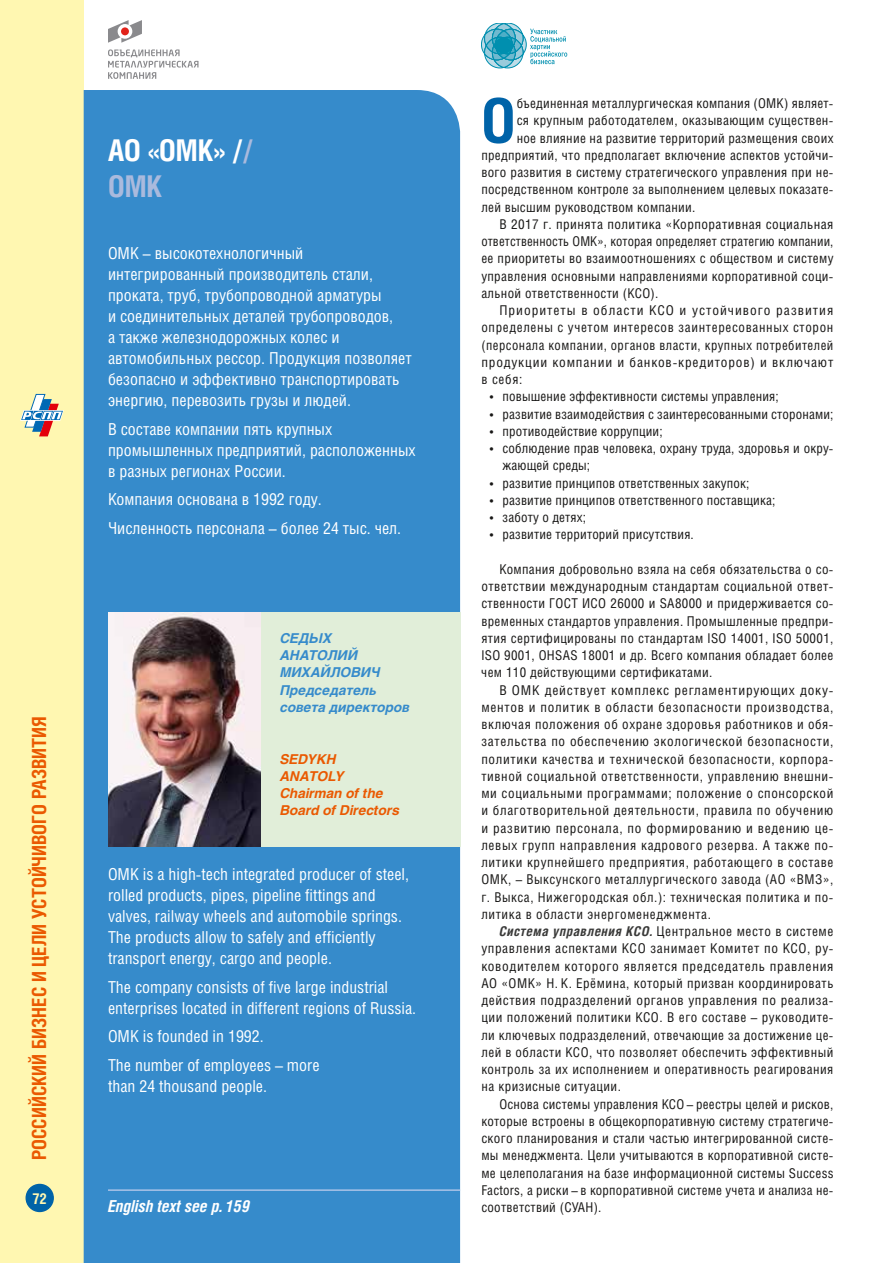
<style>
.page{position:relative;width:893px;height:1263px;background:#fff}
.page>*{position:absolute;margin:0;border:0;box-sizing:border-box;transform-origin:0 0}
.t1{font:700 61.35px "Helios Cond C";color:#0063a8}
.t2{font:700 30px/36px "Helios Cond C";color:#fff}
.t3{font:700 19.5px "Helios Cond C";color:#ea5901}
.t4{font:16.5px/21px "Helios Cond C";color:#fff}
.t5{font:italic 700 16.5px "Helios Cond C";color:#fff}
.t6{font:700 15px "Helios Cond C";color:#fff7b1}
.t7{font:13.5px/17.2px "Helios Cond C";letter-spacing:.02em;color:#181716;text-align:justify}
.t8{font:13.5px "Helios Cond C";letter-spacing:.04em;color:#181716}
.t9{font:italic 700 13.5px/17.2px "Helios C";color:#368bcb}
.t10{font:13.5px "Helios Cond C";letter-spacing:.05em;color:#181716}
.t11{font:13.5px "Helios Cond C";letter-spacing:.06em;color:#181716}
.t12{font:italic 700 13.5px/17.2px "Helios C";color:#ea5901}
.t13{font:13.5px "Helios Cond C";letter-spacing:.07em;color:#181716}
.s1{color:#aabadd}
.s2{font-weight:700;font-style:italic;color:#3a3a39}
</style>
<div class="page">
<div style="left:0;top:0;width:84px;height:1263px;background:#fff7b1"></div>
<svg style="left:20px;top:394px;width:44px;height:42px"></svg>
<div style="left:26px;top:1184px;width:27px;height:27px;background:#0063a8;border-radius:50%"></div>
<div style="left:26px;top:1184px;width:28px;height:28px;border:1px solid #0063a8;border-radius:50%"></div>
<svg style="left:481px;top:23px;width:86px;height:45px"></svg>
<div style="left:84px;top:90px;width:376px;height:1173px;background:#368bcb"></div>
<div style="left:108px;top:612px;width:352px;height:234px;background:#e1eed9"></div>
<img style="left:108px;top:612px;width:152px;height:234px">
<svg style="left:108px;top:20px;width:34px;height:23px"></svg>
<div style="left:121px;top:27px;width:8px;height:8px;background:#e2231b;border-radius:50%"></div>
<svg style="left:108px;top:49px;width:91px;height:30px"></svg>
<hr style="left:108px;top:1189px;width:352px;height:2px;background:#aac3e7">
<h3 class="t3" style="left:27px;top:1160px;width:446px;rotate:-90deg">РОССИЙСКИЙ БИЗНЕС И ЦЕЛИ УСТОЙЧИВОГО РАЗВИТИЯ</h3>
<p class="t6" style="left:32px;top:1189px;width:16px">72</p>
<h2 class="t2" style="left:108px;top:131px;width:147px">АО «ОМК» /<span class="s1">/<br>OMK</span></h2>
<p class="t4" style="left:108px;top:242px;width:305px">ОМК – высокотехнологичный интегрированный производитель стали, проката, труб, трубопроводной арматуры<br>и соединительных деталей трубопроводов,<br>а также железнодорожных колес и автомобильных рессор. Продукция позволяет безопасно и эффективно транспортировать энергию, перевозить грузы и людей.</p>
<p class="t4" style="left:108px;top:418px;width:309px">В составе компании пять крупных промышленных предприятий, расположенных в разных регионах России.</p>
<p class="t4" style="left:108px;top:485px;width:295px;line-height:28.5px">Компания основана в 1992 году.<br>Численность персонала – более 24 тыс. чел.</p>
<p class="t9" style="left:280px;top:629px;width:131px">СЕДЫХ<br>АНАТОЛИЙ<br>МИХАЙЛОВИЧ<br>Председатель совета директоров</p>
<p class="t12" style="left:280px;top:750px;width:121px">SEDYKH<br>ANATOLY<br>Chairman of the<br>Board of Directors</p>
<p class="t4" style="left:108px;top:863px;width:303px">OMK is a high-tech integrated producer of steel, rolled products, pipes, pipeline fittings and valves, railway wheels and automobile springs.<br>The products allow to safely and efficiently transport energy, cargo and people.</p>
<p class="t4" style="left:108px;top:976px;width:310px">The company consists of five large industrial enterprises located in different regions of Russia.</p>
<p class="t4" style="left:108px;top:1022px;width:213px;line-height:28.5px">ОМК is founded in 1992.<br>The number of employees – more</p>
<p class="t4" style="left:108px;top:1075px;width:161px">than 24 thousand people.</p>
<p class="t5" style="left:108px;top:1196px;width:144px">English text see p. 159</p>
<h1 class="t1" style="left:481px;top:84px;width:36px">О</h1>
<p class="t7" style="left:517px;top:94px;width:318px">бъединенная металлургическая компания (ОМК) являет-</p>
<p class="t7" style="left:517px;top:112px;width:318px">ся крупным работодателем, оказывающим существен-</p>
<p class="t7" style="left:517px;top:129px;width:318px">ное влияние на развитие территорий размещения своих</p>
<p class="t7" style="left:481px;top:146px;width:354px">предприятий, что предполагает включение аспектов устойчи-</p>
<p class="t7" style="left:481px;top:163px;width:354px">вого развития в систему стратегического управления при не-</p>
<p class="t7" style="left:481px;top:181px;width:354px">посредственном контроле за выполнением целевых показате-</p>
<p class="t7" style="left:481px;top:198px;width:215px">лей высшим руководством компании.</p>
<p class="t7" style="left:499px;top:215px;width:336px">В 2017 г. принята политика «Корпоративная социальная</p>
<p class="t7" style="left:481px;top:232px;width:354px">ответственность ОМК», которая определяет стратегию компании,</p>
<p class="t7" style="left:481px;top:250px;width:354px">ее приоритеты во взаимоотношениях с обществом и -систему</p>
<p class="t7" style="left:481px;top:267px;width:354px">управления основными направлениями корпоративной соци-</p>
<p class="t7" style="left:481px;top:284px;width:179px">альной ответственности (КСО).</p>
<p class="t13" style="left:499px;top:302px;width:336px">Приоритеты в области КСО и устойчивого -развития</p>
<p class="t10" style="left:481px;top:319px;width:354px">определены с учетом интересов заинтересованных -сторон</p>
<p class="t8" style="left:481px;top:337px;width:353px">(персонала компании, органов власти, крупных -потребителей</p>
<p class="t11" style="left:481px;top:354px;width:354px">продукции компании и банков-кредиторов) и -включают</p>
<p class="t7" style="left:481px;top:370px;width:42px">в себя:</p>
<p class="t7" style="left:490px;top:388px;width:290px">• повышение эффективности системы управления;</p>
<p class="t7" style="left:490px;top:405px;width:345px">• развитие взаимодействия с заинтересованными сторонами;</p>
<p class="t7" style="left:490px;top:422px;width:174px">• противодействие коррупции;</p>
<p class="t7" style="left:503px;top:439px;width:332px;text-indent:-13px">• соблюдение прав человека, охрану труда, здоровья и окру&shy;жающей среды;</p>
<p class="t7" style="left:490px;top:474px;width:261px">• развитие принципов ответственных закупок;</p>
<p class="t7" style="left:490px;top:491px;width:287px">• развитие принципов ответственного поставщика;</p>
<p class="t7" style="left:490px;top:508px;width:98px">• заботу о детях;</p>
<p class="t7" style="left:490px;top:526px;width:205px">• развитие территорий присутствия.</p>
<p class="t7" style="left:481px;top:560px;width:354px;text-indent:18px">Компания добровольно взяла на себя обязательства о со&shy;ответствии международным стандартам социальной ответ&shy;ственности ГОСТ ИСО 26000 и SA8000 и придерживается со&shy;временных стандартов управления. Промышленные предпри&shy;ятия сертифицированы по стандартам ISO 14001, ISO 50001, ISO 9001, OHSAS 18001 и др. Всего компания обладает более чем 110 действующими сертификатами.</p>
<p class="t7" style="left:481px;top:681px;width:354px;text-indent:18px">В ОМК действует комплекс регламентирующих доку&shy;ментов и политик в области безопасности производства, включая положения об охране здоровья работников и обя&shy;зательства по обеспечению экологической безопасности, политики качества и технической безопасности, корпора&shy;тивной социальной ответственности, управлению внешни&shy;ми социальными программами; положение о спонсорской и благотворительной деятельности, правила по обучению и развитию персонала, по формированию и ведению це&shy;левых групп направления кадрового резерва. А также по&shy;литики крупнейшего предприятия, работающего в составе ОМК, – Выксунского металлургического завода (АО «ВМЗ», г. Выкса, Нижегородская обл.): техническая политика и по&shy;литика в области энергоменеджмента.</p>
<p class="t7" style="left:481px;top:922px;width:354px;text-indent:18px"><span class="s2">Система управления КСО.</span> Центральное место в системе управления аспектами КСО занимает Комитет по КСО, ру&shy;ководителем которого является председатель правления АО «ОМК» Н. К. Ерёмина, который призван координировать действия подразделений органов управления по реализа&shy;ции положений политики КСО. В его составе – руководите&shy;ли ключевых подразделений, отвечающие за достижение це&shy;лей в области КСО, что позволяет обеспечить эффективный контроль за их исполнением и оперативность реагирования на кризисные ситуации.</p>
<p class="t7" style="left:481px;top:1095px;width:354px;text-indent:18px">Основа системы управления КСО – реестры целей и рисков, которые встроены в общекорпоративную систему стратегиче&shy;ского планирования и стали частью интегрированной систе&shy;мы менеджмента. Цели учитываются в корпоративной систе&shy;ме целеполагания на базе информационной системы Success Factors, а риски – в корпоративной системе учета и анализа не&shy;соответствий (СУАН).</p>
</div>
